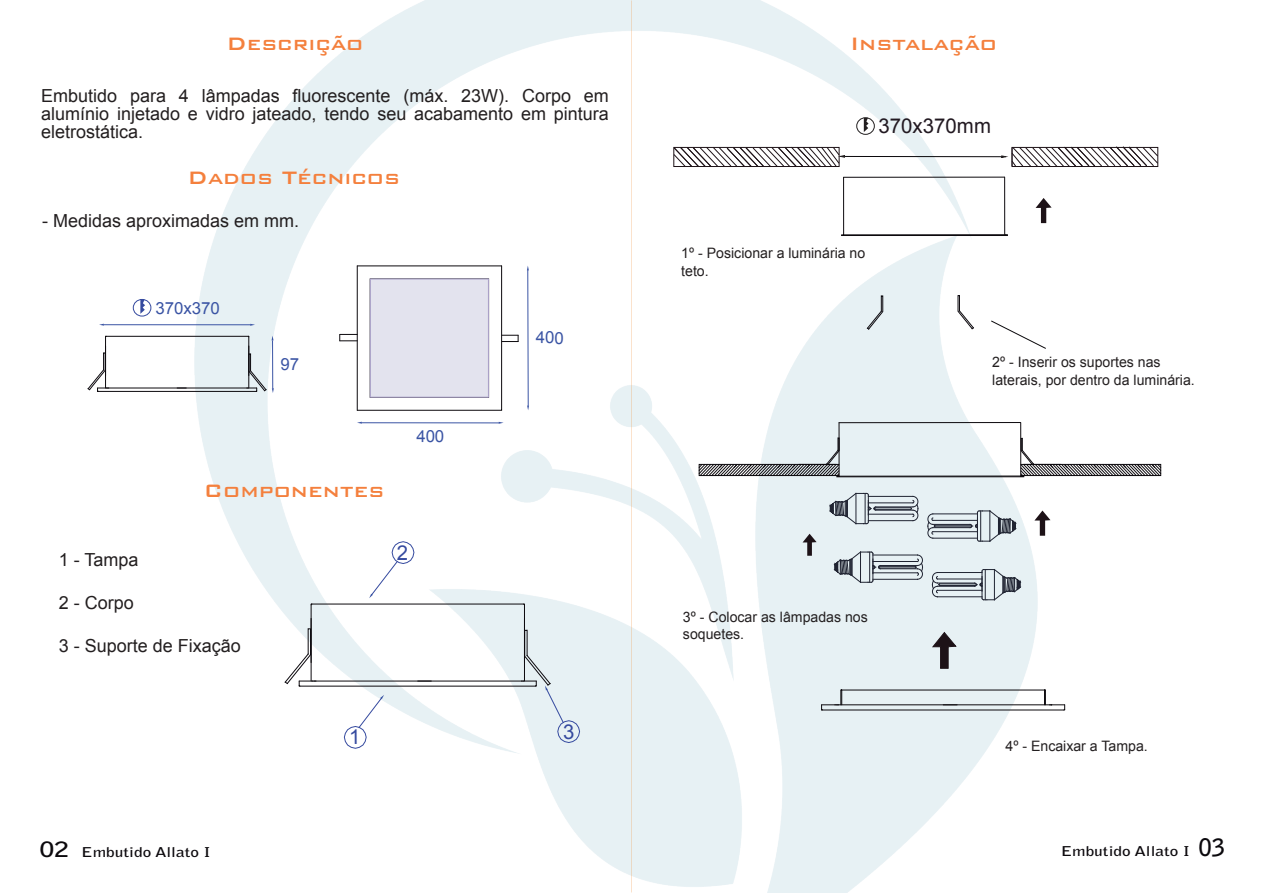
<style>
.page{position:relative;width:1263px;height:893px;background:#fff}
.page>*{position:absolute;margin:0;border:0;box-sizing:border-box;transform-origin:0 0}
.t1{font:500 24px "Bank Gothic BT";color:#f4803d}
.t2{font:20.4px "Arial";letter-spacing:-.005em;color:#221921}
.t3{font:20.4px "Arial";color:#354a9f}
.t4{font:18px/18px "Arial";color:#231f20;text-align:justify}
.t5{font:16.8px "Arial";letter-spacing:-.01em;color:#3a54a4}
.t6{font:14.4px/17.2px "Arial";color:#231f20}
.t7{font:700 13.5px "Bell Gothic Std";color:#0c090d;scale:1.28 1}
.s1{font-size:21px}
.s2{font-size:24px;color:#0b090d}
</style>
<div class="page">
<img style="left:194px;top:0;width:844px;height:893px">
<hr style="left:361px;top:422px;width:138px;height:1px;background:#3a54a4">
<hr style="left:104px;top:324px;width:147px;height:1px;background:#3a54a4">
<svg style="left:369px;top:541px;width:45px;height:57px"></svg>
<hr style="left:527px;top:270px;width:1px;height:136px;background:#3a54a4">
<hr style="left:272px;top:340px;width:1px;height:48px;background:#3a54a4">
<svg style="left:344px;top:695px;width:40px;height:54px"></svg>
<div style="left:133px;top:299px;width:18px;height:17px;border:1px solid #354a9f;border-radius:50%"></div>
<svg style="left:140px;top:300px;width:5px;height:14px"></svg>
<hr style="left:844px;top:156px;width:158px;height:1px;background:#0b090c">
<svg style="left:339px;top:266px;width:180px;height:145px"></svg>
<hr style="left:98px;top:391px;width:158px;height:1px;background:#0c090d">
<hr style="left:107px;top:388px;width:140px;height:1px;background:#0c090d">
<hr style="left:106px;top:336px;width:142px;height:1px;background:#0c090d">
<hr style="left:105px;top:337px;width:1px;height:51px;background:#0c090d">
<hr style="left:249px;top:337px;width:1px;height:51px;background:#0c090d">
<div style="left:370px;top:279px;width:119px;height:118px;background:#e3e3ee;border:1px solid #aea5cd"></div>
<svg style="left:88px;top:352px;width:21px;height:40px"></svg>
<svg style="left:247px;top:353px;width:19px;height:39px"></svg>
<hr style="left:300px;top:686px;width:235px;height:1px;background:#0c090d">
<hr style="left:314px;top:681px;width:208px;height:1px;background:#0c090d">
<svg style="left:418px;top:681px;width:13px;height:1px"></svg>
<hr style="left:312px;top:604px;width:212px;height:1px;background:#0c090d">
<hr style="left:311px;top:605px;width:1px;height:76px;background:#0c090d">
<hr style="left:524px;top:605px;width:1px;height:76px;background:#0c090d">
<svg style="left:285px;top:628px;width:31px;height:58px"></svg>
<svg style="left:521px;top:630px;width:59px;height:113px;background:#dee7ec"></svg>
<svg style="left:673px;top:147px;width:171px;height:20px"></svg>
<hr style="left:822px;top:710px;width:242px;height:1px;background:#0c090d">
<hr style="left:836px;top:705px;width:214px;height:1px;background:#0c090d">
<svg style="left:943px;top:705px;width:14px;height:1px"></svg>
<svg style="left:821px;top:690px;width:21px;height:20px"></svg>
<svg style="left:1044px;top:690px;width:21px;height:20px"></svg>
<hr style="left:841px;top:690px;width:204px;height:1px;background:#0c090d">
<svg style="left:1034px;top:511px;width:16px;height:25px"></svg>
<svg style="left:1035px;top:198px;width:16px;height:25px"></svg>
<svg style="left:802px;top:534px;width:14px;height:22px"></svg>
<svg style="left:932px;top:632px;width:24px;height:37px"></svg>
<svg style="left:841px;top:177px;width:167px;height:59px"></svg>
<svg style="left:867px;top:295px;width:16px;height:35px"></svg>
<svg style="left:699px;top:422px;width:462px;height:55px"></svg>
<svg style="left:958px;top:295px;width:16px;height:34px"></svg>
<hr style="left:874px;top:509px;width:37px;height:1px;background:#202432">
<hr style="left:876px;top:510px;width:37px;height:1px;background:#202432">
<hr style="left:876px;top:507px;width:37px;height:1px;background:#202432">
<hr style="left:868px;top:514px;width:45px;height:1px;background:#202432">
<hr style="left:868px;top:503px;width:45px;height:1px;background:#202432">
<hr style="left:868px;top:520px;width:45px;height:1px;background:#202432">
<hr style="left:868px;top:496px;width:45px;height:1px;background:#202432">
<svg style="left:910px;top:496px;width:8px;height:25px"></svg>
<svg style="left:829px;top:493px;width:47px;height:31px"></svg>
<hr style="left:865px;top:493px;width:1px;height:31px;background:#202432">
<hr style="left:856px;top:493px;width:1px;height:31px;background:#202432">
<hr style="left:935px;top:525px;width:36px;height:1px;background:#202432">
<hr style="left:933px;top:527px;width:37px;height:1px;background:#202432">
<hr style="left:933px;top:524px;width:37px;height:1px;background:#202432">
<hr style="left:933px;top:531px;width:44px;height:1px;background:#202432">
<hr style="left:933px;top:520px;width:44px;height:1px;background:#202432">
<hr style="left:933px;top:538px;width:44px;height:1px;background:#202432">
<hr style="left:933px;top:514px;width:44px;height:1px;background:#202432">
<svg style="left:927px;top:513px;width:8px;height:26px"></svg>
<svg style="left:970px;top:510px;width:46px;height:32px"></svg>
<hr style="left:980px;top:511px;width:1px;height:30px;background:#202432">
<hr style="left:989px;top:511px;width:1px;height:30px;background:#202432">
<hr style="left:879px;top:566px;width:36px;height:1px;background:#202432">
<hr style="left:880px;top:568px;width:37px;height:1px;background:#202432">
<hr style="left:880px;top:565px;width:37px;height:1px;background:#202432">
<hr style="left:873px;top:573px;width:44px;height:1px;background:#202432">
<hr style="left:873px;top:561px;width:44px;height:1px;background:#202432">
<hr style="left:873px;top:579px;width:44px;height:1px;background:#202432">
<hr style="left:873px;top:555px;width:44px;height:1px;background:#202432">
<svg style="left:915px;top:555px;width:8px;height:25px"></svg>
<svg style="left:834px;top:551px;width:47px;height:32px"></svg>
<hr style="left:869px;top:552px;width:1px;height:30px;background:#202432">
<hr style="left:860px;top:552px;width:1px;height:30px;background:#202432">
<hr style="left:939px;top:585px;width:37px;height:1px;background:#202432">
<hr style="left:939px;top:584px;width:37px;height:1px;background:#202432">
<hr style="left:937px;top:586px;width:38px;height:1px;background:#202432">
<hr style="left:937px;top:583px;width:38px;height:1px;background:#202432">
<hr style="left:937px;top:590px;width:45px;height:1px;background:#202432">
<hr style="left:937px;top:579px;width:45px;height:1px;background:#202432">
<hr style="left:937px;top:596px;width:45px;height:1px;background:#202432">
<hr style="left:937px;top:572px;width:45px;height:1px;background:#202432">
<svg style="left:932px;top:572px;width:8px;height:25px"></svg>
<svg style="left:974px;top:569px;width:47px;height:31px"></svg>
<hr style="left:985px;top:570px;width:1px;height:30px;background:#202432">
<hr style="left:994px;top:570px;width:1px;height:30px;background:#202432">
<svg style="left:990px;top:320px;width:56px;height:29px"></svg>
<div style="left:856px;top:117px;width:19px;height:18px;border:1px solid #231f20;border-radius:50%"></div>
<svg style="left:864px;top:118px;width:4px;height:14px"></svg>
<svg style="left:1002px;top:146px;width:156px;height:21px"></svg>
<h1 class="t1" style="left:226px;top:31px;width:138px">Descrição</h1>
<p class="t4" style="left:41px;top:87px;width:569px">Embutido para 4 lâmpadas fluorescente (máx. 23W). Corpo em alumínio injetado e vidro jateado, tendo seu acabamento em pintura eletrostática.</p>
<h1 class="t1" style="left:187px;top:164px;width:214px">Dados Técnicos</h1>
<p class="t4" style="left:42px;top:212px;width:259px">- Medidas aproximadas em mm.</p>
<p class="t5" style="left:155px;top:297px;width:66px">370x370</p>
<p class="t5" style="left:280px;top:353px;width:20px">97</p>
<h1 class="t1" style="left:204px;top:477px;width:182px">Componentes</h1>
<p class="t5" style="left:416px;top:425px;width:30px">400</p>
<p class="t4" style="left:59px;top:550px;width:81px">1 - Tampa</p>
<p class="t4" style="left:59px;top:594px;width:77px">2 - Corpo</p>
<p class="t4" style="left:59px;top:637px;width:184px">3 - Suporte de Fixação</p>
<p class="t3" style="left:397px;top:539px;width:13px">2</p>
<p class="t3" style="left:349px;top:724px;width:13px">1</p>
<p class="t5" style="left:536px;top:327px;width:30px">400</p>
<p class="t3" style="left:563px;top:718px;width:13px">3</p>
<h1 class="t1" style="left:850px;top:31px;width:149px">Instalação</h1>
<p class="t2" style="left:878px;top:113px;width:114px">370x370mm</p>
<p class="t6" style="left:681px;top:245px;width:186px">1º - Posicionar a luminária no teto.</p>
<p class="t6" style="left:992px;top:354px;width:204px">2º - Inserir os suportes nas laterais, por dentro da luminária.</p>
<p class="t6" style="left:683px;top:608px;width:186px">3º - Colocar as lâmpadas nos soquetes.</p>
<p class="t6" style="left:1005px;top:737px;width:144px">4º - Encaixar a Tampa.</p>
<p class="t7" style="left:39px;top:843px;width:135px"><span class="s1">02</span> Embutido Allato I</p>
<p class="t7" style="left:1061px;top:843px;width:130px">Embutido Allato I <span class="s2">03</span></p>
</div>
